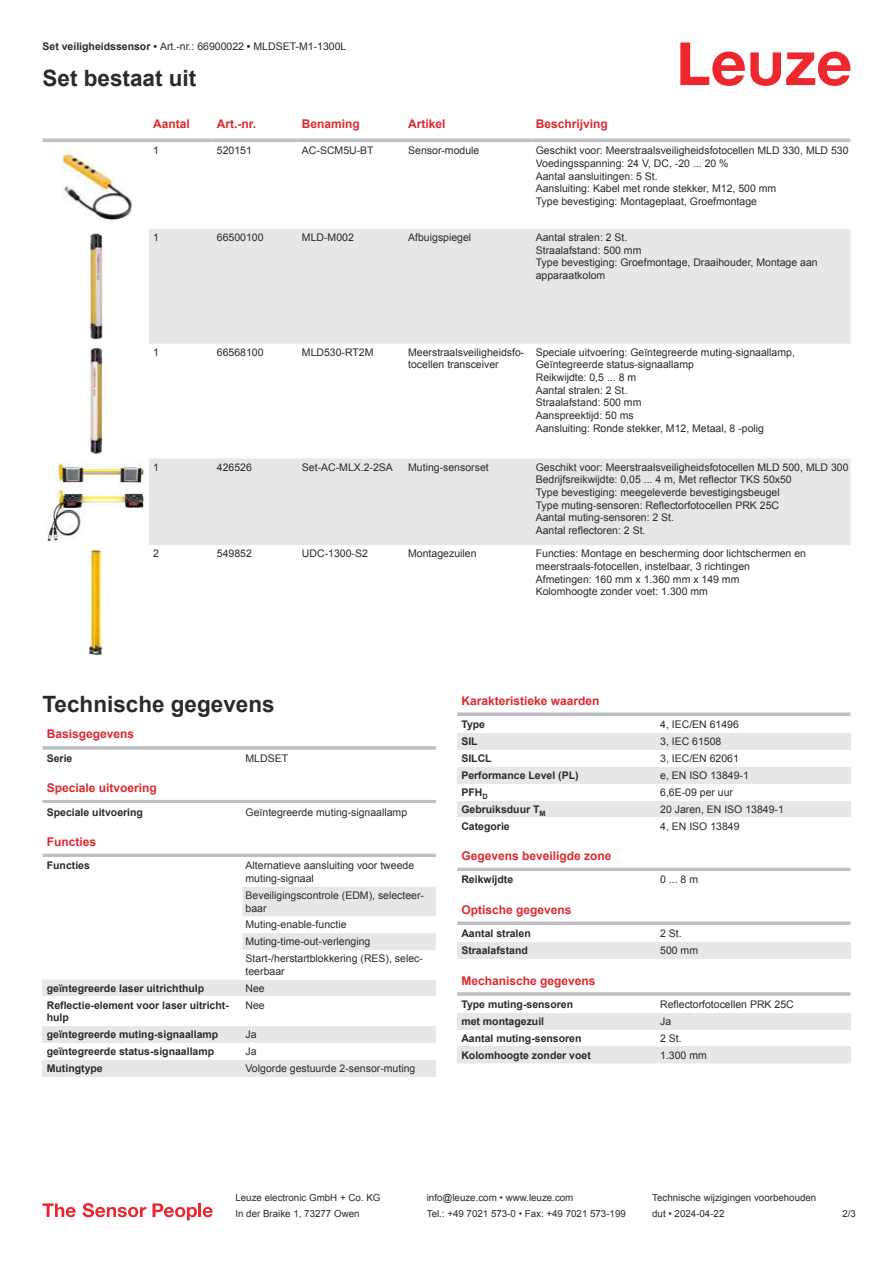
<style>
.page{position:relative;width:893px;height:1263px;background:#fff}
.page>*{position:absolute;margin:0;border:0;box-sizing:border-box;transform-origin:0 0}
.t1{font:700 22.5px "Arial";color:#2b292a}
.t2{font:700 12px "Arial";color:#db2a30}
.t3{font:10.5px/12.6px "Arial";color:#2b292a}
.t4{font:700 10.5px/12.6px "Arial";color:#2b292a}
.t5{font:9.75px "Arial";color:#2b292a}
.s1{font-weight:700}
</style>
<div class="page">
<svg style="left:680px;top:43px;width:170px;height:43px"></svg>
<svg style="left:149px;top:229px;width:701px;height:316px;fill:#e6e7e9"></svg>
<hr style="left:43px;top:139px;width:106px;height:3px;background:#bdbfc1">
<hr style="left:149px;top:139px;width:64px;height:3px;background:#bdbfc1">
<hr style="left:213px;top:139px;width:85px;height:3px;background:#bdbfc1">
<hr style="left:298px;top:139px;width:106px;height:3px;background:#bdbfc1">
<hr style="left:404px;top:139px;width:128px;height:3px;background:#bdbfc1">
<hr style="left:532px;top:139px;width:318px;height:3px;background:#bdbfc1">
<img style="left:62px;top:146px;width:71px;height:78px">
<img style="left:89px;top:233px;width:13px;height:106px">
<img style="left:89px;top:348px;width:13px;height:106px">
<img style="left:47px;top:463px;width:98px;height:78px">
<img style="left:89px;top:549px;width:14px;height:107px">
<svg style="left:43px;top:746px;width:393px;height:4px;background:#c3c5c7"></svg>
<hr style="left:43px;top:800px;width:393px;height:3px;background:#bdbfc1">
<hr style="left:43px;top:854px;width:393px;height:3px;background:#bdbfc1">
<svg style="left:242px;top:857px;width:194px;height:93px"></svg>
<div style="left:43px;top:979px;width:199px;height:17px;background:#e6e7e9"></div>
<div style="left:242px;top:979px;width:194px;height:17px;background:#e6e7e9"></div>
<div style="left:43px;top:1026px;width:199px;height:17px;background:#e6e7e9"></div>
<div style="left:242px;top:1026px;width:194px;height:17px;background:#e6e7e9"></div>
<div style="left:43px;top:1060px;width:199px;height:17px;background:#e6e7e9"></div>
<div style="left:242px;top:1060px;width:194px;height:17px;background:#e6e7e9"></div>
<svg style="left:457px;top:712px;width:393px;height:4px;background:#c4c6c8"></svg>
<div style="left:457px;top:733px;width:200px;height:17px;background:#e6e7e9"></div>
<div style="left:657px;top:733px;width:193px;height:17px;background:#e6e7e9"></div>
<div style="left:457px;top:767px;width:200px;height:17px;background:#e6e7e9"></div>
<div style="left:657px;top:767px;width:193px;height:17px;background:#e6e7e9"></div>
<div style="left:457px;top:800px;width:200px;height:17px;background:#e6e7e9"></div>
<div style="left:657px;top:800px;width:193px;height:17px;background:#e6e7e9"></div>
<hr style="left:457px;top:868px;width:393px;height:3px;background:#bdbfc1">
<svg style="left:457px;top:921px;width:393px;height:4px;background:#c5c6c8"></svg>
<div style="left:457px;top:942px;width:200px;height:17px;background:#e6e7e9"></div>
<div style="left:657px;top:942px;width:193px;height:17px;background:#e6e7e9"></div>
<hr style="left:457px;top:992px;width:393px;height:4px;background:#c7c8ca">
<div style="left:457px;top:1013px;width:200px;height:16px;background:#e6e7e9"></div>
<div style="left:657px;top:1013px;width:193px;height:16px;background:#e6e7e9"></div>
<div style="left:457px;top:1046px;width:200px;height:17px;background:#e6e7e9"></div>
<div style="left:657px;top:1046px;width:193px;height:17px;background:#e6e7e9"></div>
<svg style="left:43px;top:1203px;width:33px;height:14px"></svg>
<svg style="left:83px;top:1203px;width:63px;height:14px"></svg>
<svg style="left:153px;top:1203px;width:44px;height:17px"></svg>
<hr style="left:198px;top:1203px;width:3px;height:14px;background:#ed272d">
<svg style="left:203px;top:1207px;width:10px;height:10px"></svg>
<p class="t3" style="left:43px;top:41px;width:305px"><span class="s1">Set veiligheidssensor •</span> Art.-nr.: 66900022 <span class="s1">•</span> MLDSET-M1-1300L</p>
<h1 class="t1" style="left:43px;top:70px;width:155px">Set bestaat uit</h1>
<p class="t2" style="left:153px;top:119px;width:38px">Aantal</p>
<p class="t2" style="left:217px;top:119px;width:41px">Art.-nr.</p>
<p class="t2" style="left:302px;top:119px;width:60px">Benaming</p>
<p class="t2" style="left:408px;top:119px;width:39px">Artikel</p>
<p class="t2" style="left:536px;top:119px;width:74px">Beschrijving</p>
<p class="t3" style="left:153px;top:145px;width:7px">1</p>
<p class="t3" style="left:217px;top:145px;width:37px">520151</p>
<p class="t3" style="left:302px;top:145px;width:73px">AC-SCM5U-BT</p>
<p class="t3" style="left:408px;top:145px;width:73px">Sensor-module</p>
<p class="t3" style="left:536px;top:145px;width:314px">Geschikt voor: Meerstraalsveiligheidsfotocellen MLD 330, MLD 530<br>Voedingsspanning: 24 V, DC, -20 ... 20 %<br>Aantal aansluitingen: 5 St.<br>Aansluiting: Kabel met ronde stekker, M12, 500 mm<br>Type bevestiging: Montageplaat, Groefmontage</p>
<p class="t3" style="left:153px;top:232px;width:7px">1</p>
<p class="t3" style="left:217px;top:232px;width:48px">66500100</p>
<p class="t3" style="left:302px;top:232px;width:53px">MLD-M002</p>
<p class="t3" style="left:408px;top:232px;width:65px">Afbuigspiegel</p>
<p class="t3" style="left:536px;top:232px;width:283px">Aantal stralen: 2 St.<br>Straalafstand: 500 mm<br>Type bevestiging: Groefmontage, Draaihouder, Montage aan apparaatkolom</p>
<p class="t3" style="left:153px;top:347px;width:7px">1</p>
<p class="t3" style="left:217px;top:347px;width:48px">66568100</p>
<p class="t3" style="left:302px;top:347px;width:73px">MLD530-RT2M</p>
<p class="t3" style="left:408px;top:347px;width:118px">Meerstraalsveiligheidsfo&shy;tocellen transceiver</p>
<p class="t3" style="left:536px;top:347px;width:261px">Speciale uitvoering: Geïntegreerde muting-signaallamp, Geïntegreerde status-signaallamp<br>Reikwijdte: 0,5 ... 8 m<br>Aantal stralen: 2 St.<br>Straalafstand: 500 mm<br>Aanspreektijd: 50 ms<br>Aansluiting: Ronde stekker, M12, Metaal, 8 -polig</p>
<p class="t3" style="left:153px;top:462px;width:7px">1</p>
<p class="t3" style="left:217px;top:462px;width:37px">426526</p>
<p class="t3" style="left:302px;top:462px;width:93px">Set-AC-MLX.2-2SA</p>
<p class="t3" style="left:408px;top:462px;width:82px">Muting-sensorset</p>
<p class="t3" style="left:536px;top:462px;width:314px">Geschikt voor: Meerstraalsveiligheidsfotocellen MLD 500, MLD 300<br>Bedrijfsreikwijdte: 0,05 ... 4 m, Met reflector TKS 50x50<br>Type bevestiging: meegeleverde bevestigingsbeugel<br>Type muting-sensoren: Reflectorfotocellen PRK 25C<br>Aantal muting-sensoren: 2 St.<br>Aantal reflectoren: 2 St.</p>
<p class="t3" style="left:153px;top:548px;width:7px">2</p>
<p class="t3" style="left:217px;top:548px;width:37px">549852</p>
<p class="t3" style="left:302px;top:548px;width:67px">UDC-1300-S2</p>
<p class="t3" style="left:408px;top:548px;width:70px">Montagezuilen</p>
<p class="t3" style="left:536px;top:548px;width:272px">Functies: Montage en bescherming door lichtschermen en meerstraals-fotocellen, instelbaar, 3 richtingen Afmetingen: 160 mm x 1.360 mm x 149 mm<br>Kolomhoogte zonder voet: 1.300 mm</p>
<h1 class="t1" style="left:43px;top:696px;width:234px">Technische gegevens</h1>
<p class="t2" style="left:47px;top:730px;width:89px">Basisgegevens</p>
<p class="t4" style="left:47px;top:753px;width:27px">Serie</p>
<p class="t3" style="left:246px;top:753px;width:44px">MLDSET</p>
<p class="t2" style="left:47px;top:783px;width:112px">Speciale uitvoering</p>
<p class="t4" style="left:47px;top:807px;width:98px">Speciale uitvoering</p>
<p class="t3" style="left:246px;top:807px;width:163px">Geïntegreerde muting-signaallamp</p>
<p class="t2" style="left:47px;top:837px;width:51px">Functies</p>
<p class="t4" style="left:47px;top:860px;width:45px">Functies</p>
<p class="t3" style="left:246px;top:860px;width:170px">Alternatieve aansluiting voor tweede muting-signaal</p>
<p class="t3" style="left:246px;top:890px;width:180px">Beveiligingscontrole (EDM), selecteer&shy;baar</p>
<p class="t3" style="left:246px;top:917px;width:179px;line-height:17px">Muting-enable-functie<br>Muting-time-out-verlenging<br>Start-/herstartblokkering (RES), selec-</p>
<p class="t3" style="left:246px;top:966px;width:41px">teerbaar</p>
<p class="t4" style="left:47px;top:983px;width:159px">geïntegreerde laser uitrichthulp</p>
<p class="t3" style="left:246px;top:983px;width:21px">Nee</p>
<p class="t4" style="left:47px;top:1000px;width:184px">Reflectie-element voor laser uitricht&shy;hulp</p>
<p class="t3" style="left:246px;top:1000px;width:21px">Nee</p>
<p class="t4" style="left:47px;top:1029px;width:173px">geïntegreerde muting-signaallamp</p>
<p class="t3" style="left:246px;top:1029px;width:13px">Ja</p>
<p class="t4" style="left:47px;top:1046px;width:169px">geïntegreerde status-signaallamp</p>
<p class="t3" style="left:246px;top:1046px;width:13px">Ja</p>
<p class="t4" style="left:47px;top:1063px;width:57px">Mutingtype</p>
<p class="t3" style="left:246px;top:1063px;width:171px">Volgorde gestuurde 2-sensor-muting</p>
<p class="t2" style="left:461px;top:696px;width:140px">Karakteristieke waarden</p>
<p class="t4" style="left:461px;top:719px;width:25px">Type</p>
<p class="t3" style="left:660px;top:719px;width:80px">4, IEC/EN 61496</p>
<p class="t4" style="left:461px;top:736px;width:18px">SIL</p>
<p class="t3" style="left:660px;top:736px;width:63px">3, IEC 61508</p>
<p class="t4" style="left:461px;top:753px;width:32px">SILCL</p>
<p class="t3" style="left:660px;top:753px;width:80px">3, IEC/EN 62061</p>
<p class="t4" style="left:461px;top:770px;width:119px">Performance Level (PL)</p>
<p class="t3" style="left:660px;top:770px;width:90px">e, EN ISO 13849-1</p>
<p class="t4" style="left:461px;top:787px;width:28px">PFH<sub>D</sub></p>
<p class="t3" style="left:660px;top:787px;width:74px">6,6E-09 per uur</p>
<p class="t4" style="left:461px;top:804px;width:86px">Gebruiksduur T<sub>M</sub></p>
<p class="t3" style="left:660px;top:804px;width:125px">20 Jaren, EN ISO 13849-1</p>
<p class="t4" style="left:461px;top:821px;width:50px">Categorie</p>
<p class="t3" style="left:660px;top:821px;width:81px">4, EN ISO 13849</p>
<p class="t2" style="left:461px;top:851px;width:152px">Gegevens beveiligde zone</p>
<p class="t4" style="left:461px;top:874px;width:53px">Reikwijdte</p>
<p class="t3" style="left:660px;top:874px;width:39px">0 ... 8 m</p>
<p class="t2" style="left:461px;top:905px;width:112px">Optische gegevens</p>
<p class="t4" style="left:461px;top:928px;width:71px">Aantal stralen</p>
<p class="t3" style="left:660px;top:928px;width:23px">2 St.</p>
<p class="t4" style="left:461px;top:945px;width:68px">Straalafstand</p>
<p class="t3" style="left:660px;top:945px;width:39px">500 mm</p>
<p class="t2" style="left:461px;top:976px;width:136px">Mechanische gegevens</p>
<p class="t4" style="left:461px;top:999px;width:113px">Type muting-sensoren</p>
<p class="t3" style="left:660px;top:999px;width:135px">Reflectorfotocellen PRK 25C</p>
<p class="t4" style="left:461px;top:1016px;width:84px">met montagezuil</p>
<p class="t3" style="left:660px;top:1016px;width:13px">Ja</p>
<p class="t4" style="left:461px;top:1033px;width:122px">Aantal muting-sensoren</p>
<p class="t3" style="left:660px;top:1033px;width:23px">2 St.</p>
<p class="t4" style="left:461px;top:1050px;width:131px">Kolomhoogte zonder voet</p>
<p class="t3" style="left:660px;top:1050px;width:48px">1.300 mm</p>
<p class="t5" style="left:235px;top:1194px;width:146px">Leuze electronic GmbH + Co. KG</p>
<p class="t5" style="left:427px;top:1194px;width:148px">info@leuze.com • www.leuze.com</p>
<p class="t5" style="left:652px;top:1194px;width:166px">Technische wijzigingen voorbehouden</p>
<p class="t5" style="left:235px;top:1210px;width:126px">In der Braike 1, 73277 Owen</p>
<p class="t5" style="left:427px;top:1210px;width:201px">Tel.: +49 7021 573-0 • Fax: +49 7021 573-199</p>
<p class="t5" style="left:652px;top:1210px;width:74px">dut • 2024-04-22</p>
<p class="t5" style="left:842px;top:1210px;width:15px">2 /3</p>
</div>
